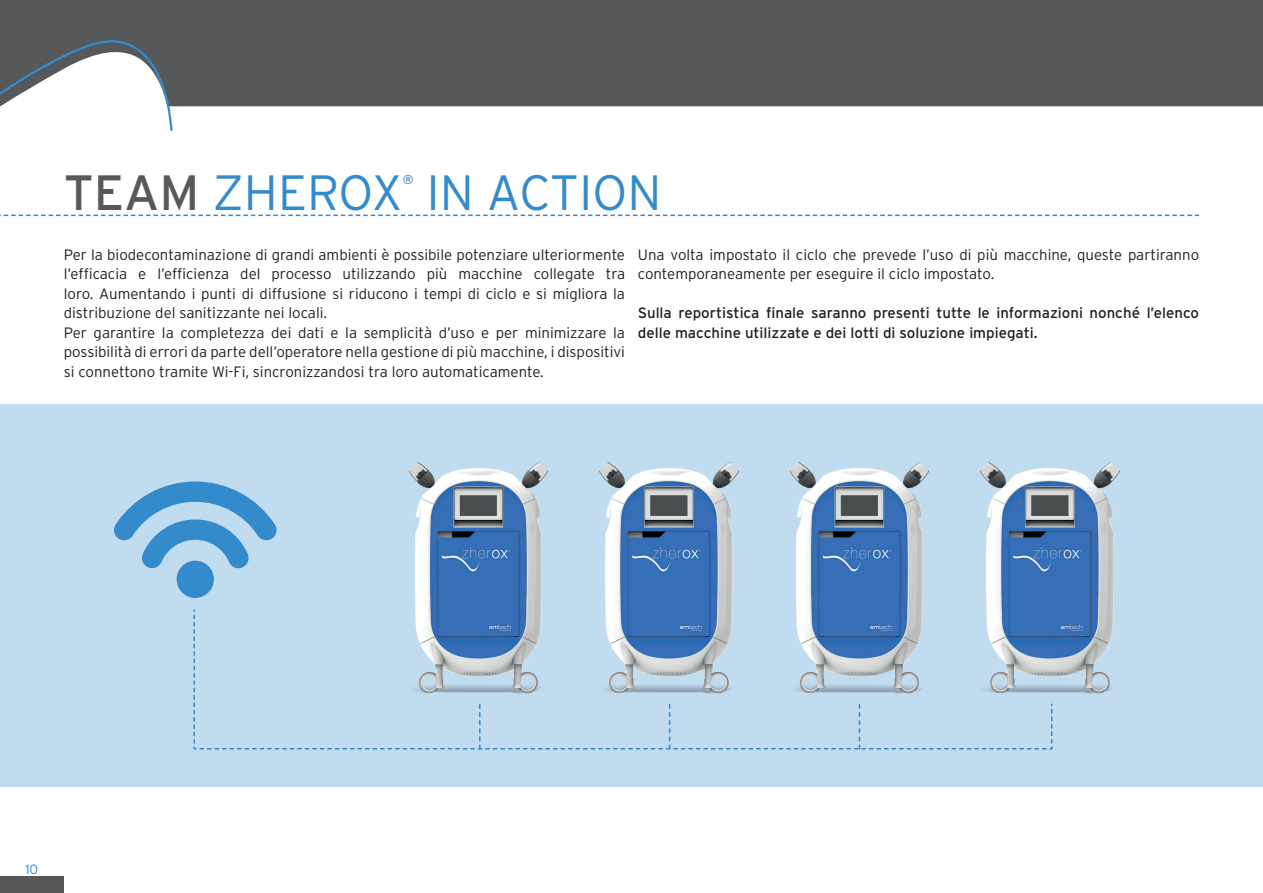
<style>
.page{position:relative;width:1263px;height:893px;background:#fff}
.page>*{position:absolute;margin:0;border:0;box-sizing:border-box;transform-origin:0 0}
._1_titolo_MAIU_filet{font:300 49.5px "Interstate";color:#348bcb}
.testo{font:300 15px/19.5px "Interstate";color:#231f20;text-align:justify}
.testo-2{font:15px/19.5px "Interstate";color:#231f20}
.t1{font:300 13.5px "Interstate";color:#348bcb}
._1_titolo_MAIU_filet-2{font:12.9px "Interstate";color:#348bcb}
.s1{font-weight:400;color:#57585a}
</style>
<div class="page">
<div style="left:0;top:0;width:1263px;height:106px;background:#57585a"></div>
<svg style="left:0;top:40px;width:174px;height:91px"></svg>
<div style="left:0;top:876px;width:64px;height:17px;background:#57585a"></div>
<div style="left:0;top:404px;width:1263px;height:383px;background:#c2dcef"></div>
<svg style="left:0;top:215px;width:1199px;height:1px"></svg>
<img style="left:979px;top:462px;width:141px;height:232px">
<img style="left:789px;top:462px;width:140px;height:146px">
<img style="left:598px;top:462px;width:141px;height:146px">
<img style="left:408px;top:462px;width:140px;height:146px">
<div style="left:177px;top:561px;width:37px;height:37px;background:#348bcb;border-radius:50%"></div>
<svg style="left:114px;top:481px;width:163px;height:89px"></svg>
<svg style="left:193px;top:608px;width:860px;height:142px"></svg>
<svg style="left:193px;top:613px;width:859px;height:136px"></svg>
<p class="_1_titolo_MAIU_filet" style="left:64px;top:162px;width:340px"><span class="s1">TEAM</span> ZHEROX</p>
<p class="_1_titolo_MAIU_filet-2" style="left:403px;top:172px;width:12px">®</p>
<p class="_1_titolo_MAIU_filet" style="left:426px;top:162px;width:237px">IN ACTION</p>
<p class="testo" style="left:64px;top:245px;width:563px">Per la biodecontaminazione di grandi ambienti è possibile potenziare ulteriormente l’efficacia e l’efficienza del processo utilizzando più macchine collegate tra loro. Aumentando i punti di diffusione si riducono i tempi di ciclo e si migliora la distribuzione del sanitizzante nei locali.</p>
<p class="testo" style="left:64px;top:323px;width:563px">Per garantire la completezza dei dati e la semplicità d’uso e per minimizzare la possibilità di errori da parte dell’operatore nella gestione di più macchine, i dispositivi si connettono tramite Wi-Fi, sincronizzandosi tra loro automaticamente.</p>
<p class="testo" style="left:638px;top:245px;width:563px">Una volta impostato il ciclo che prevede l’uso di più macchine, queste partiranno contemporaneamente per eseguire il ciclo impostato.</p>
<p class="testo-2" style="left:638px;top:303px;width:563px">Sulla reportistica finale saranno presenti tutte le informazioni nonché l’elenco delle macchine utilizzate e dei lotti di soluzione impiegati.</p>
<p class="t1" style="left:25px;top:861px;width:14px">10</p>
</div>
